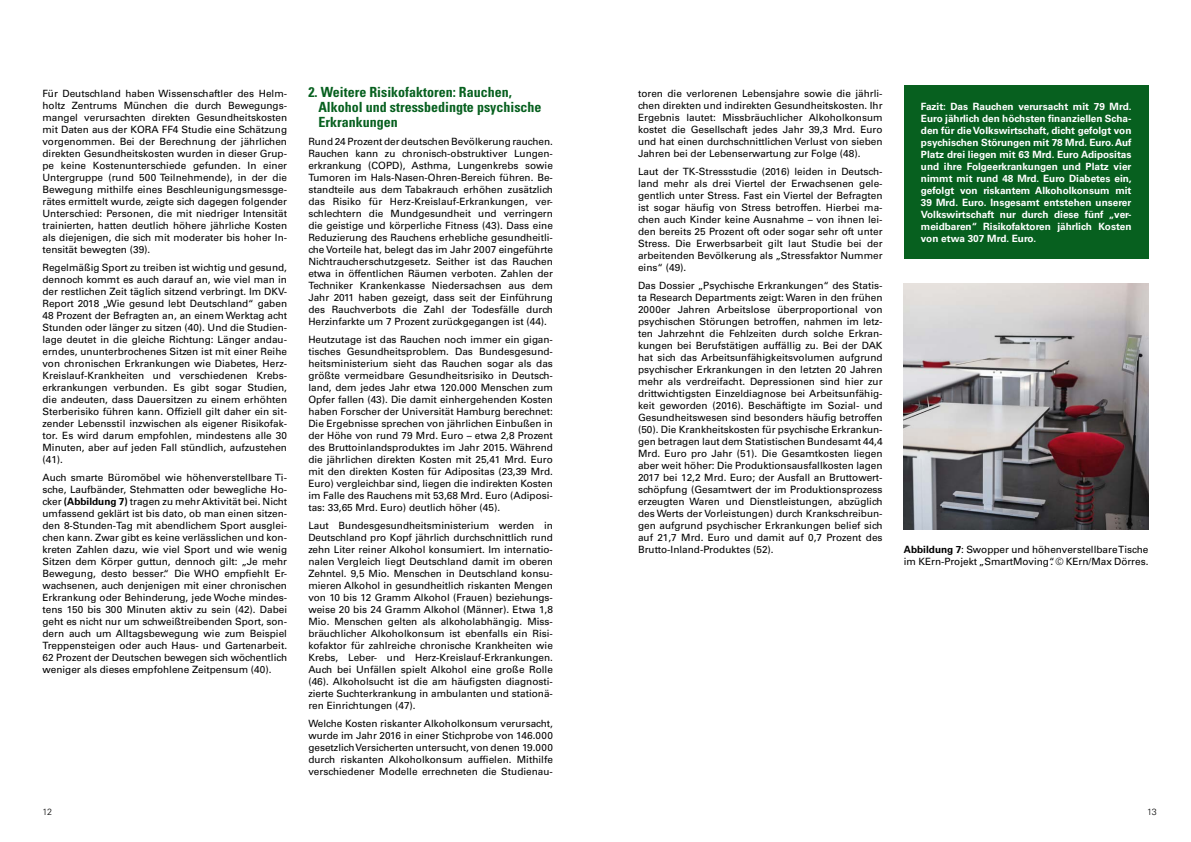
<style>
.page{position:relative;width:1191px;height:842px;background:#fff}
.page>*{position:absolute;margin:0;border:0;box-sizing:border-box;transform-origin:0 0}
.t1{font:700 condensed 14px/15px "Univers LT Std";color:#07601f}
.t2{font:10px/12px "Univers LT Std";color:#000;text-align:justify}
.t3{font:700 10px/12px "Univers LT Std";color:#fff;text-align:justify}
.t4{font:300 9px "Univers";color:#000}
.s1{font-weight:700}
</style>
<div class="page">
<img style="left:904px;top:283px;width:244px;height:246px">
<div style="left:904px;top:86px;width:244px;height:173px;background:#07601f"></div>
<p class="t2" style="left:43px;top:88px;width:246px">Für Deutschland haben Wissenschaftler des Helm&shy;holtz Zentrums München die durch Bewegungs&shy;mangel verursachten direkten Gesundheitskosten mit Daten aus der KORA FF4 Studie eine Schätzung vorgenommen. Bei der Berechnung der jährlichen direkten Gesundheitskosten wurden in dieser Grup&shy;pe keine Kostenunterschiede gefunden. In einer Untergruppe (rund 500 Teilnehmende), in der die Bewegung mithilfe eines Beschleunigungsmessge&shy;rätes ermittelt wurde, zeigte sich dagegen folgender Unterschied: Personen, die mit niedriger Intensität trainierten, hatten deutlich höhere jährliche Kosten als diejenigen, die sich mit moderater bis hoher In&shy;tensität bewegten (39).</p>
<p class="t2" style="left:43px;top:262px;width:246px">Regelmäßig Sport zu treiben ist wichtig und gesund, dennoch kommt es auch darauf an, wie viel man in der restlichen Zeit täglich sitzend verbringt. Im DKV-Report 2018 „Wie gesund lebt Deutschland“ gaben 48 Prozent der Befragten an, an einem Werktag acht Stunden oder länger zu sitzen (40). Und die Studien&shy;lage deutet in die gleiche Richtung: Länger andau&shy;erndes, ununterbrochenes Sitzen ist mit einer Reihe von chronischen Erkrankungen wie Diabetes, Herz-Kreislauf-Krankheiten und verschiedenen Krebs&shy;erkrankungen verbunden. Es gibt sogar Studien, die andeuten, dass Dauersitzen zu einem erhöhten Sterberisiko führen kann. Offiziell gilt daher ein sit&shy;zender Lebensstil inzwischen als eigener Risikofak&shy;tor. Es wird darum empfohlen, mindestens alle 30<br>Minuten, aber auf jeden Fall stündlich, aufzustehen (41).</p>
<p class="t2" style="left:43px;top:472px;width:246px">Auch smarte Büromöbel wie höhenverstellbare Ti&shy;sche, Laufbänder, Stehmatten oder bewegliche Ho&shy;cker <span class="s1">(Abbildung 7)</span> tragen zu mehr Aktivität bei. Nicht umfassend geklärt ist bis dato, ob man einen sitzen&shy;den 8-Stunden-Tag mit abendlichem Sport ausglei&shy;chen kann. Zwar gibt es keine verlässlichen und kon&shy;kreten Zahlen dazu, wie viel Sport und wie wenig Sitzen dem Körper guttun, dennoch gilt: „Je mehr Bewegung, desto besser.“ Die WHO empfiehlt Er&shy;wachsenen, auch denjenigen mit einer chronischen Erkrankung oder Behinderung, jede Woche mindes&shy;tens 150 bis 300 Minuten aktiv zu sein (42). Dabei geht es nicht nur um schweißtreibenden Sport, son&shy;dern auch um Alltagsbewegung wie zum Beispiel Treppensteigen oder auch Haus- und Gartenarbeit.<br>62 Prozent der Deutschen bewegen sich wöchentlich weniger als dieses empfohlene Zeitpensum (40).</p>
<h1 class="t1" style="left:318px;top:85px;width:225px;text-indent:-10px">2. Weitere Risikofaktoren: Rauchen,<br>Alkohol und stressbedingte psychische<br>Erkrankungen</h1>
<p class="t2" style="left:308px;top:136px;width:246px">Rund 24 Prozent der deutschen Bevölkerung rauchen.<br>Rauchen kann zu chronisch-obstruktiver Lungen&shy;erkrankung (COPD), Asthma, Lungenkrebs sowie Tumoren im Hals-Nasen-Ohren-Bereich führen. Be&shy;standteile aus dem Tabakrauch erhöhen zusätzlich das Risiko für Herz-Kreislauf-Erkrankungen, ver&shy;schlechtern die Mundgesundheit und verringern die geistige und körperliche Fitness (43). Dass eine Reduzierung des Rauchens erhebliche gesundheitli&shy;che Vorteile hat, belegt das im Jahr 2007 eingeführte Nichtraucherschutzgesetz. Seither ist das Rauchen etwa in öffentlichen Räumen verboten. Zahlen der Techniker Krankenkasse Niedersachsen aus dem Jahr 2011 haben gezeigt, dass seit der Einführung des Rauchverbots die Zahl der Todesfälle durch Herzinfarkte um 7 Prozent zurückgegangen ist (44).</p>
<p class="t2" style="left:308px;top:334px;width:246px">Heutzutage ist das Rauchen noch immer ein gigan&shy;tisches Gesundheitsproblem. Das Bundesgesund&shy;heitsministerium sieht das Rauchen sogar als das größte vermeidbare Gesundheitsrisiko in Deutsch&shy;land, dem jedes Jahr etwa 120.000 Menschen zum Opfer fallen (43). Die damit einhergehenden Kosten haben Forscher der Universität Hamburg berechnet:<br>Die Ergebnisse sprechen von jährlichen Einbußen in der Höhe von rund 79 Mrd. Euro – etwa 2,8 Prozent des Bruttoinlandsproduktes im Jahr 2015. Während die jährlichen direkten Kosten mit 25,41 Mrd. Euro mit den direkten Kosten für Adipositas (23,39 Mrd.<br>Euro) vergleichbar sind, liegen die indirekten Kosten im Falle des Rauchens mit 53,68 Mrd. Euro (Adiposi&shy;tas: 33,65 Mrd. Euro) deutlich höher (45).</p>
<p class="t2" style="left:308px;top:520px;width:246px">Laut Bundesgesundheitsministerium werden in Deutschland pro Kopf jährlich durchschnittlich rund zehn Liter reiner Alkohol konsumiert. Im internatio&shy;nalen Vergleich liegt Deutschland damit im oberen Zehntel. 9,5 Mio. Menschen in Deutschland konsu&shy;mieren Alkohol in gesundheitlich riskanten Mengen von 10 bis 12 Gramm Alkohol (Frauen) beziehungs&shy;weise 20 bis 24 Gramm Alkohol (Männer). Etwa 1,8<br>Mio. Menschen gelten als alkoholabhängig. Miss&shy;bräuchlicher Alkoholkonsum ist ebenfalls ein Risi&shy;kofaktor für zahlreiche chronische Krankheiten wie Krebs, Leber- und Herz-Kreislauf-Erkrankungen.<br>Auch bei Unfällen spielt Alkohol eine große Rolle (46). Alkoholsucht ist die am häufigsten diagnosti&shy;zierte Suchterkrankung in ambulanten und stationä&shy;ren Einrichtungen (47).</p>
<p class="t2" style="left:308px;top:718px;width:246px">Welche Kosten riskanter Alkoholkonsum verursacht, wurde im Jahr 2016 in einer Stichprobe von 146.000 gesetzlich Versicherten untersucht, von denen 19.000 durch riskanten Alkoholkonsum auffielen. Mithilfe verschiedener Modelle errechneten die Studienau-</p>
<p class="t2" style="left:638px;top:88px;width:246px">toren die verlorenen Lebensjahre sowie die jährli&shy;chen direkten und indirekten Gesundheitskosten. Ihr Ergebnis lautet: Missbräuchlicher Alkoholkonsum kostet die Gesellschaft jedes Jahr 39,3 Mrd. Euro und hat einen durchschnittlichen Verlust von sieben Jahren bei der Lebenserwartung zur Folge (48).</p>
<p class="t2" style="left:638px;top:166px;width:246px">Laut der TK-Stressstudie (2016) leiden in Deutsch&shy;land mehr als drei Viertel der Erwachsenen gele&shy;gentlich unter Stress. Fast ein Viertel der Befragten ist sogar häufig von Stress betroffen. Hierbei ma&shy;chen auch Kinder keine Ausnahme – von ihnen lei&shy;den bereits 25 Prozent oft oder sogar sehr oft unter Stress. Die Erwerbsarbeit gilt laut Studie bei der arbeitenden Bevölkerung als „Stressfaktor Nummer eins“ (49).</p>
<p class="t2" style="left:638px;top:280px;width:246px">Das Dossier „Psychische Erkrankungen“ des Statis&shy;ta Research Departments zeigt: Waren in den frühen 2000er Jahren Arbeitslose überproportional von psychischen Störungen betroffen, nahmen im letz&shy;ten Jahrzehnt die Fehlzeiten durch solche Erkran&shy;kungen bei Berufstätigen auffällig zu. Bei der DAK hat sich das Arbeitsunfähigkeitsvolumen aufgrund psychischer Erkrankungen in den letzten 20 Jahren mehr als verdreifacht. Depressionen sind hier zur drittwichtigsten Einzeldiagnose bei Arbeitsunfähig&shy;keit geworden (2016). Beschäftigte im Sozial- und Gesundheitswesen sind besonders häufig betroffen (50). Die Krankheitskosten für psychische Erkrankun&shy;gen betragen laut dem Statistischen Bundesamt 44,4<br>Mrd. Euro pro Jahr (51). Die Gesamtkosten liegen aber weit höher: Die Produktionsausfallkosten lagen 2017 bei 12,2 Mrd. Euro; der Ausfall an Bruttowert&shy;schöpfung (Gesamtwert der im Produktionsprozess erzeugten Waren und Dienstleistungen, abzüglich des Werts der Vorleistungen) durch Krankschreibun&shy;gen aufgrund psychischer Erkrankungen belief sich auf 21,7 Mrd. Euro und damit auf 0,7 Prozent des Brutto-Inland-Produktes (52).</p>
<p class="t3" style="left:921px;top:101px;width:212px">Fazit: Das Rauchen verursacht mit 79 Mrd.<br>Euro jährlich den höchsten finanziellen Scha&shy;den für die Volkswirtschaft, dicht gefolgt von psychischen Störungen mit 78 Mrd. Euro. Auf Platz drei liegen mit 63 Mrd. Euro Adipositas und ihre Folgeerkrankungen und Platz vier nimmt mit rund 48 Mrd. Euro Diabetes ein, gefolgt von riskantem Alkoholkonsum mit 39 Mrd. Euro. Insgesamt entstehen unserer Volkswirtschaft nur durch diese fünf „ver&shy;meidbaren“ Risikofaktoren jährlich Kosten von etwa 307 Mrd. Euro.</p>
<p class="t2" style="left:904px;top:544px;width:246px"><span class="s1">Abbildung 7</span>: Swopper und höhenverstellbare Tische im KErn-Projekt „SmartMoving“. © KErn/Max Dörres.</p>
<p class="t4" style="left:43px;top:806px;width:11px">12</p>
<p class="t4" style="left:1147px;top:806px;width:11px">13</p>
</div>
